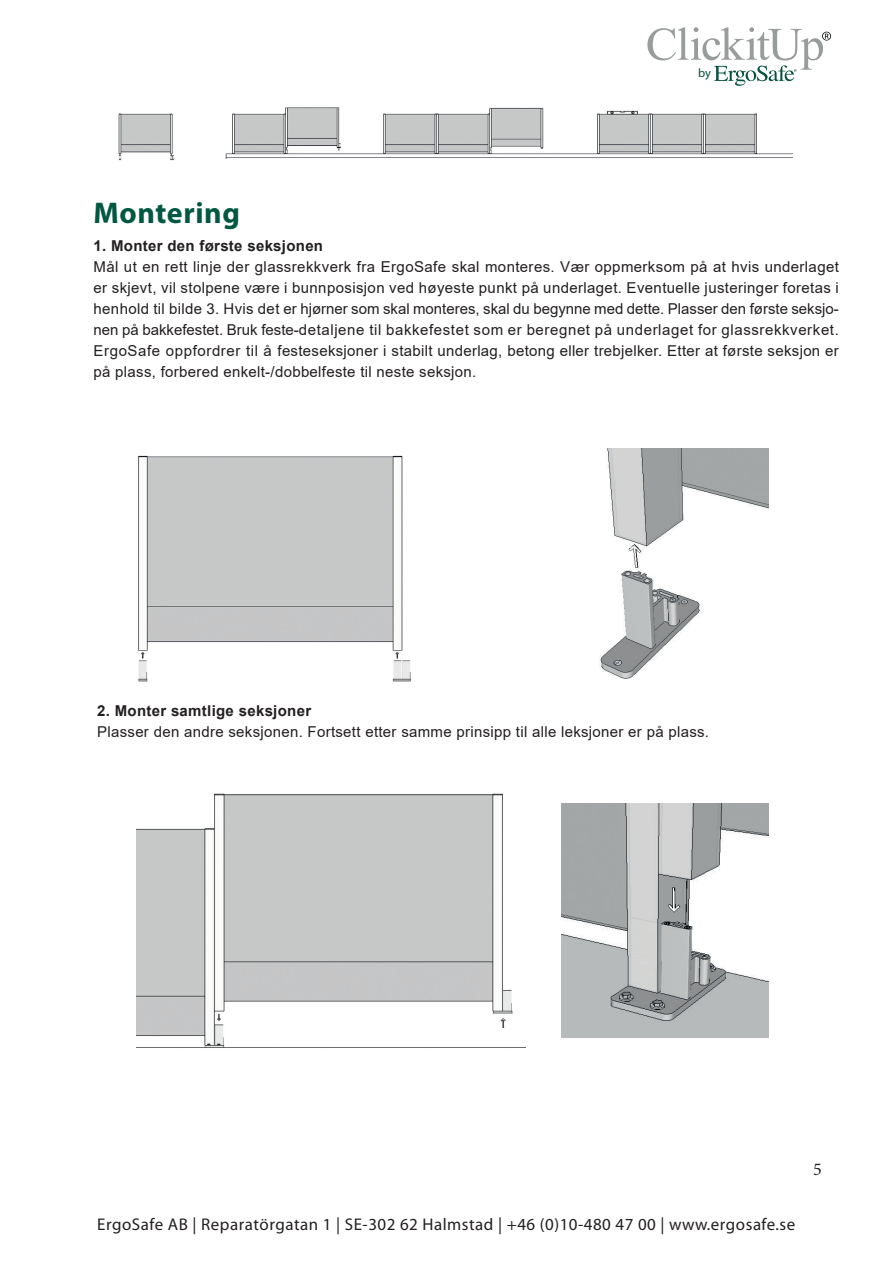
<style>
.page{position:relative;width:893px;height:1263px;background:#fff}
.page>*{position:absolute;margin:0;border:0;box-sizing:border-box;transform-origin:0 0}
.t1{font:700 30px "Myriad Pro";letter-spacing:.02em;color:#005842}
.t2{font:18px "Minion Pro";color:#231f20}
.t3{font:16.95px "Myriad";letter-spacing:.03em;color:#231f20}
.t4{font:15px/21px "Arial";letter-spacing:.02em;color:#231f20;text-align:justify}
.t5{font:700 15px "Arial";letter-spacing:.02em;color:#231f20}
.t6{font:12.15px "Myriad Pro";color:#05523e}
</style>
<div class="page">
<svg style="left:647px;top:27px;width:184px;height:59px"></svg>
<img style="left:118px;top:107px;width:674px;height:54px">
<img style="left:138px;top:455px;width:273px;height:227px">
<img style="left:600px;top:448px;width:169px;height:231px">
<img style="left:136px;top:793px;width:390px;height:255px">
<img style="left:561px;top:803px;width:208px;height:235px">
<p class="t6" style="left:698px;top:65px;width:14px">by</p>
<h1 class="t1" style="left:94px;top:193px;width:148px">Montering</h1>
<p class="t5" style="left:94px;top:235px;width:231px">1. Monter den første seksjonen</p>
<p class="t4" style="left:94px;top:256px;width:747px">Mål ut en rett linje der glassrekkverk fra ErgoSafe skal monteres. Vær oppmerksom på at hvis underlaget er skjevt, vil stolpene være i bunnposisjon ved høyeste punkt på underlaget. Eventuelle justeringer foretas i henhold til bilde 3. Hvis det er hjørner som skal monteres, skal du begynne med dette. Plasser den første seksjo&shy;nen på bakkefestet. Bruk feste-detaljene til bakkefestet som er beregnet på underlaget for glassrekkverket.<br>ErgoSafe oppfordrer til å festeseksjoner i stabilt underlag, betong eller trebjelker. Etter at første seksjon er på plass, forbered enkelt-/dobbelfeste til neste seksjon.</p>
<p class="t5" style="left:97px;top:700px;width:216px">2. Monter samtlige seksjoner</p>
<p class="t4" style="left:97px;top:721px;width:613px">Plasser den andre seksjonen. Fortsett etter samme prinsipp til alle leksjoner er på plass.</p>
<p class="t3" style="left:97px;top:1216px;width:700px">ErgoSafe AB | Reparatörgatan 1 | SE-302 62 Halmstad | +46 (0)10-480 47 00 | www.ergosafe.se</p>
<p class="t2" style="left:813px;top:1157px;width:10px">5</p>
</div>
